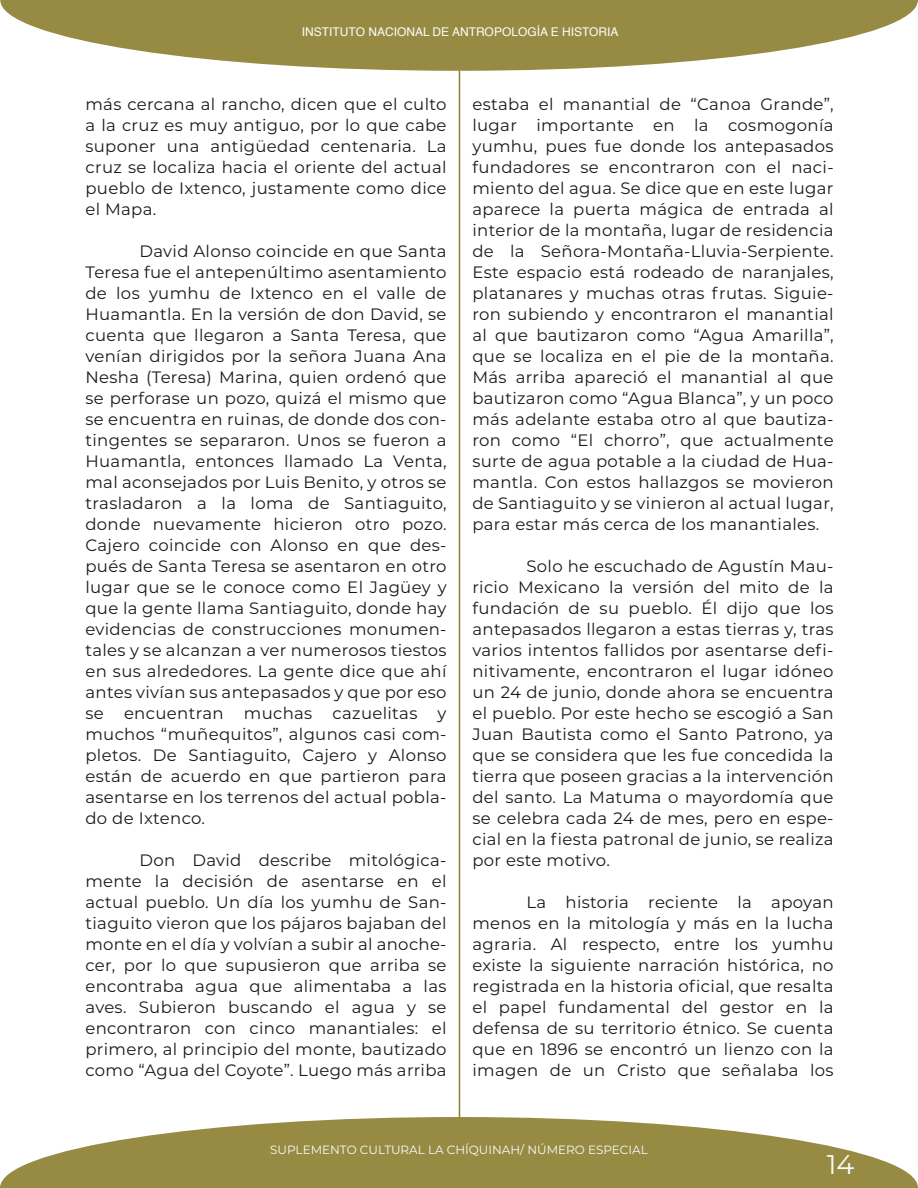
<style>
.page{position:relative;width:918px;height:1188px;background:#fff}
.page>*{position:absolute;margin:0;border:0;box-sizing:border-box;transform-origin:0 0}
.t1{font:27px "Montserrat";color:#f9fbfa}
.t2{font:16.5px/21px "Montserrat";letter-spacing:.02em;color:#1b181c;text-align:justify}
.t3{font:12px "Montserrat";color:#f9fbfa}
.t4{font:12px "Helvetica";color:#fcfdfc}
</style>
<div class="page">
<svg style="left:0;top:1117px;width:918px;height:71px;fill:#978b43"></svg>
<svg style="left:0;top:0;width:918px;height:71px;fill:#978b43"></svg>
<hr style="left:459px;top:71px;width:1px;height:1046px;background:#8c7e2e">
<p class="t4" style="left:302px;top:23px;width:318px">INSTITUTO NACIONAL DE ANTROPOLOGÍA E HISTORIA</p>
<p class="t2" style="left:85px;top:93px;width:363px">más cercana al rancho, dicen que el culto a la cruz es muy antiguo, por lo que cabe suponer una antigüedad centenaria. La cruz se localiza hacia el oriente del actual pueblo de Ixtenco, justamente como dice el Mapa.</p>
<p class="t2" style="left:85px;top:240px;width:363px;text-indent:54px">David Alonso coincide en que Santa Teresa fue el antepenúltimo asentamiento de los yumhu de Ixtenco en el valle de Huamantla. En la versión de don David, se cuenta que llegaron a Santa Teresa, que venían dirigidos por la señora Juana Ana Nesha (Teresa) Marina, quien ordenó que se perforase un pozo, quizá el mismo que se encuentra en ruinas, de donde dos con&shy;tingentes se separaron. Unos se fueron a Huamantla, entonces llamado La Venta, mal aconsejados por Luis Benito, y otros se trasladaron a la loma de Santiaguito, donde nuevamente hicieron otro pozo.<br>Cajero coincide con Alonso en que des&shy;pués de Santa Teresa se asentaron en otro lugar que se le conoce como El Jagüey y que la gente llama Santiaguito, donde hay evidencias de construcciones monumen&shy;tales y se alcanzan a ver numerosos tiestos en sus alrededores. La gente dice que ahí antes vivían sus antepasados y que por eso se encuentran muchas cazuelitas y muchos “muñequitos”, algunos casi com&shy;pletos. De Santiaguito, Cajero y Alonso están de acuerdo en que partieron para asentarse en los terrenos del actual pobla&shy;do de Ixtenco.</p>
<p class="t2" style="left:85px;top:849px;width:363px;text-indent:54px">Don David describe mitológica&shy;mente la decisión de asentarse en el actual pueblo. Un día los yumhu de San&shy;tiaguito vieron que los pájaros bajaban del monte en el día y volvían a subir al anoche&shy;cer, por lo que supusieron que arriba se encontraba agua que alimentaba a las aves. Subieron buscando el agua y se encontraron con cinco manantiales: el primero, al principio del monte, bautizado como “Agua del Coyote”. Luego más arriba</p>
<p class="t2" style="left:472px;top:93px;width:363px">estaba el manantial de “Canoa Grande”, lugar importante en la cosmogonía yumhu, pues fue donde los antepasados fundadores se encontraron con el naci&shy;miento del agua. Se dice que en este lugar aparece la puerta mágica de entrada al interior de la montaña, lugar de residencia de la Señora-Montaña-Lluvia-Serpiente.<br>Este espacio está rodeado de naranjales, platanares y muchas otras frutas. Siguie&shy;ron subiendo y encontraron el manantial al que bautizaron como “Agua Amarilla”, que se localiza en el pie de la montaña.<br>Más arriba apareció el manantial al que bautizaron como “Agua Blanca”, y un poco más adelante estaba otro al que bautiza&shy;ron como “El chorro”, que actualmente surte de agua potable a la ciudad de Hua&shy;mantla. Con estos hallazgos se movieron de Santiaguito y se vinieron al actual lugar, para estar más cerca de los manantiales.</p>
<p class="t2" style="left:472px;top:555px;width:363px;text-indent:54px">Solo he escuchado de Agustín Mau&shy;ricio Mexicano la versión del mito de la fundación de su pueblo. Él dijo que los antepasados llegaron a estas tierras y, tras varios intentos fallidos por asentarse defi&shy;nitivamente, encontraron el lugar idóneo un 24 de junio, donde ahora se encuentra el pueblo. Por este hecho se escogió a San Juan Bautista como el Santo Patrono, ya que se considera que les fue concedida la tierra que poseen gracias a la intervención del santo. La Matuma o mayordomía que se celebra cada 24 de mes, pero en espe&shy;cial en la fiesta patronal de junio, se realiza por este motivo.</p>
<p class="t2" style="left:472px;top:891px;width:363px;text-indent:54px">La historia reciente la apoyan menos en la mitología y más en la lucha agraria. Al respecto, entre los yumhu existe la siguiente narración histórica, no registrada en la historia oficial, que resalta el papel fundamental del gestor en la defensa de su territorio étnico. Se cuenta que en 1896 se encontró un lienzo con la imagen de un Cristo que señalaba los</p>
<p class="t3" style="left:270px;top:1142px;width:379px">SUPLEMENTO CULTURAL LA CHÍQUINAH/ NÚMERO ESPECIAL</p>
<h1 class="t1" style="left:827px;top:1146px;width:29px">14</h1>
</div>
